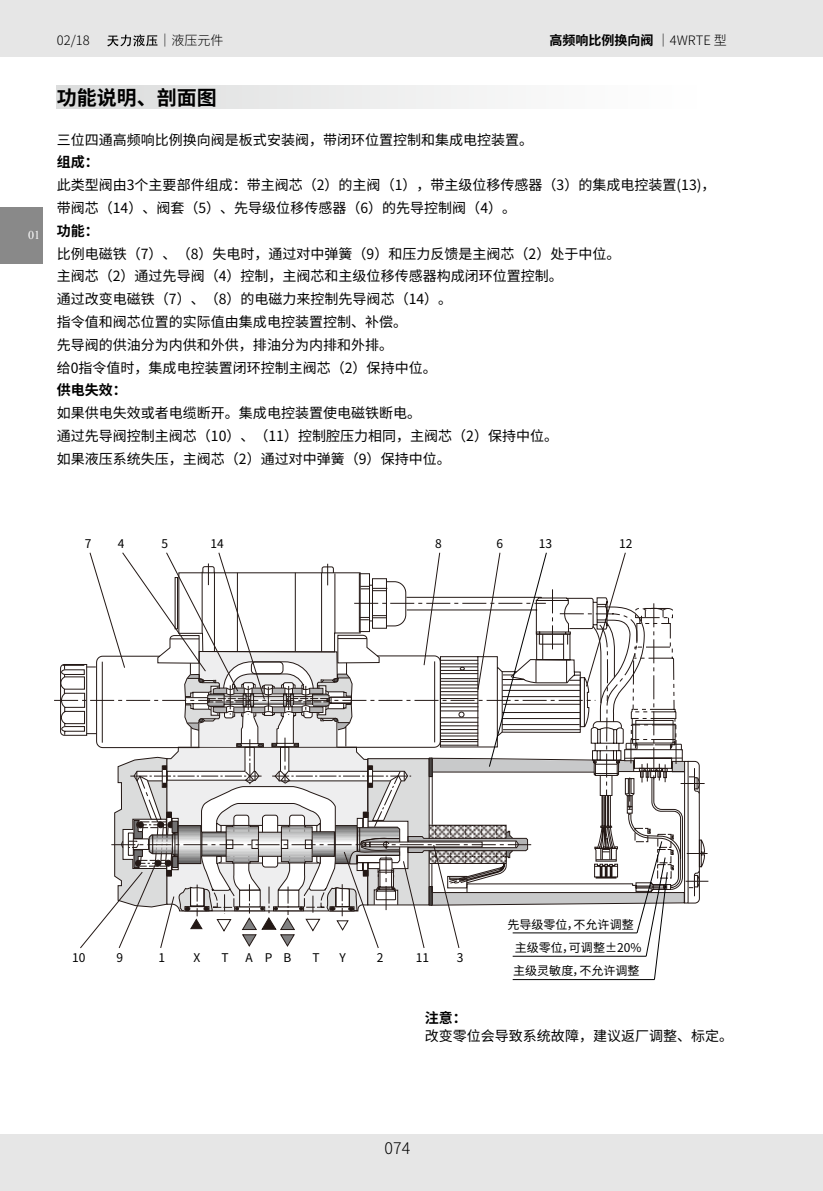
<style>
.page{position:relative;width:823px;height:1191px;background:#fff}
.page>*{position:absolute;margin:0;border:0;box-sizing:border-box;transform-origin:0 0}
.t1{font:700 20px "Noto Sans Hans";color:#000}
.t2{font:300 16px "Noto Sans Hans";color:#000}
.t3{font:14px/22.8px "Noto Sans Hans";color:#000}
.t4{font:700 14px "Noto Sans Hans";color:#000}
.t5{font:700 13px "Noto Sans Hans";color:#000}
.t6{font:300 13px "Noto Sans Hans";color:#000}
.t7{font:12px/23.2px "Noto Sans Hans";color:#000}
.t8{font:12px "Times New Roman";color:#fff}
.s1{font-weight:300}
</style>
<div class="page">
<div style="left:0;top:0;width:822px;height:57px;background:#e6e6e6"></div>
<div style="left:0;top:1134px;width:822px;height:57px;background:#e6e6e6"></div>
<div style="left:0;top:207px;width:43px;height:56px;background:#898989"></div>
<svg style="left:107px;top:34px;width:50px;height:12px"></svg>
<div style="left:57px;top:85px;width:652px;height:24px;background:linear-gradient(to right,#dbdcdc,#fff)"></div>
<svg style="left:54px;top:552px;width:654px;height:428px"></svg>
<hr style="left:512px;top:979px;width:142px;height:1px;background:#000">
<p class="t8" style="left:28px;top:228px;width:13px">01</p>
<p class="t6" style="left:57px;top:33px;width:34px">02/18</p>
<p class="t6" style="left:158px;top:33px;width:66px">｜液压元件</p>
<p class="t5" style="left:549px;top:33px;width:179px">高频响比例换向阀<span class="s1">｜4WRTE 型</span></p>
<h1 class="t1" style="left:57px;top:86px;width:161px">功能说明、剖面图</h1>
<p class="t3" style="left:57px;top:129px;width:477px">三位四通高频响比例换向阀是板式安装阀，带闭环位置控制和集成电控装置。</p>
<p class="t3" style="left:57px;top:174px;width:660px">此类型阀由3个主要部件组成：带主阀芯（2）的主阀（1），带主级位移传感器（3）的集成电控装置(13)，带阀芯（14）、阀套（5）、先导级位移传感器（6）的先导控制阀（4）。</p>
<p class="t4" style="left:57px;top:223px;width:43px">功能：</p>
<p class="t3" style="left:57px;top:242px;width:565px">比例电磁铁（7）、（8）失电时，通过对中弹簧（9）和压力反馈是主阀芯（2）处于中位。主阀芯（2）通过先导阀（4）控制，主阀芯和主级位移传感器构成闭环位置控制。<br>通过改变电磁铁（7）、（8）的电磁力来控制先导阀芯（14）。<br>指令值和阀芯位置的实际值由集成电控装置控制、补偿。<br>先导阀的供油分为内供和外供，排油分为内排和外排。<br>给0指令值时，集成电控装置闭环控制主阀芯（2）保持中位。</p>
<p class="t4" style="left:57px;top:382px;width:71px">供电失效：</p>
<p class="t3" style="left:57px;top:402px;width:502px">如果供电失效或者电缆断开。集成电控装置使电磁铁断电。<br>通过先导阀控制主阀芯（10）、（11）控制腔压力相同，主阀芯（2）保持中位。如果液压系统失压，主阀芯（2）通过对中弹簧（9）保持中位。</p>
<p class="t4" style="left:57px;top:154px;width:43px">组成：</p>
<p class="t7" style="left:85px;top:532px;width:8px">7</p>
<p class="t7" style="left:118px;top:532px;width:8px">4</p>
<p class="t7" style="left:161px;top:532px;width:8px">5</p>
<p class="t7" style="left:435px;top:532px;width:8px">8</p>
<p class="t7" style="left:496px;top:532px;width:8px">6</p>
<p class="t7" style="left:618px;top:532px;width:15px">12</p>
<p class="t7" style="left:210px;top:532px;width:15px">14</p>
<p class="t7" style="left:538px;top:532px;width:15px">13</p>
<p class="t7" style="left:72px;top:946px;width:15px">10</p>
<p class="t7" style="left:116px;top:946px;width:8px">9</p>
<p class="t7" style="left:158px;top:946px;width:8px">1</p>
<p class="t7" style="left:193px;top:946px;width:8px">X</p>
<p class="t7" style="left:283px;top:946px;width:9px">B</p>
<p class="t7" style="left:221px;top:946px;width:9px">T</p>
<p class="t7" style="left:312px;top:946px;width:9px">T</p>
<p class="t7" style="left:339px;top:946px;width:8px">Y</p>
<p class="t7" style="left:376px;top:946px;width:8px">2</p>
<p class="t7" style="left:415px;top:946px;width:15px">11</p>
<p class="t7" style="left:456px;top:946px;width:8px">3</p>
<p class="t7" style="left:245px;top:946px;width:9px">A</p>
<p class="t7" style="left:265px;top:946px;width:9px">P</p>
<p class="t4" style="left:424px;top:1009px;width:43px">注意：</p>
<p class="t7" style="left:513px;top:913px;width:130px;text-indent:-6px">先导级零位，不允许调整主级零位，可调整±20%主级灵敏度，不允许调整</p>
<p class="t3" style="left:424px;top:1024px;width:310px">改变零位会导致系统故障，建议返厂调整、标定。</p>
<p class="t2" style="left:384px;top:1139px;width:27px">074</p>
</div>
